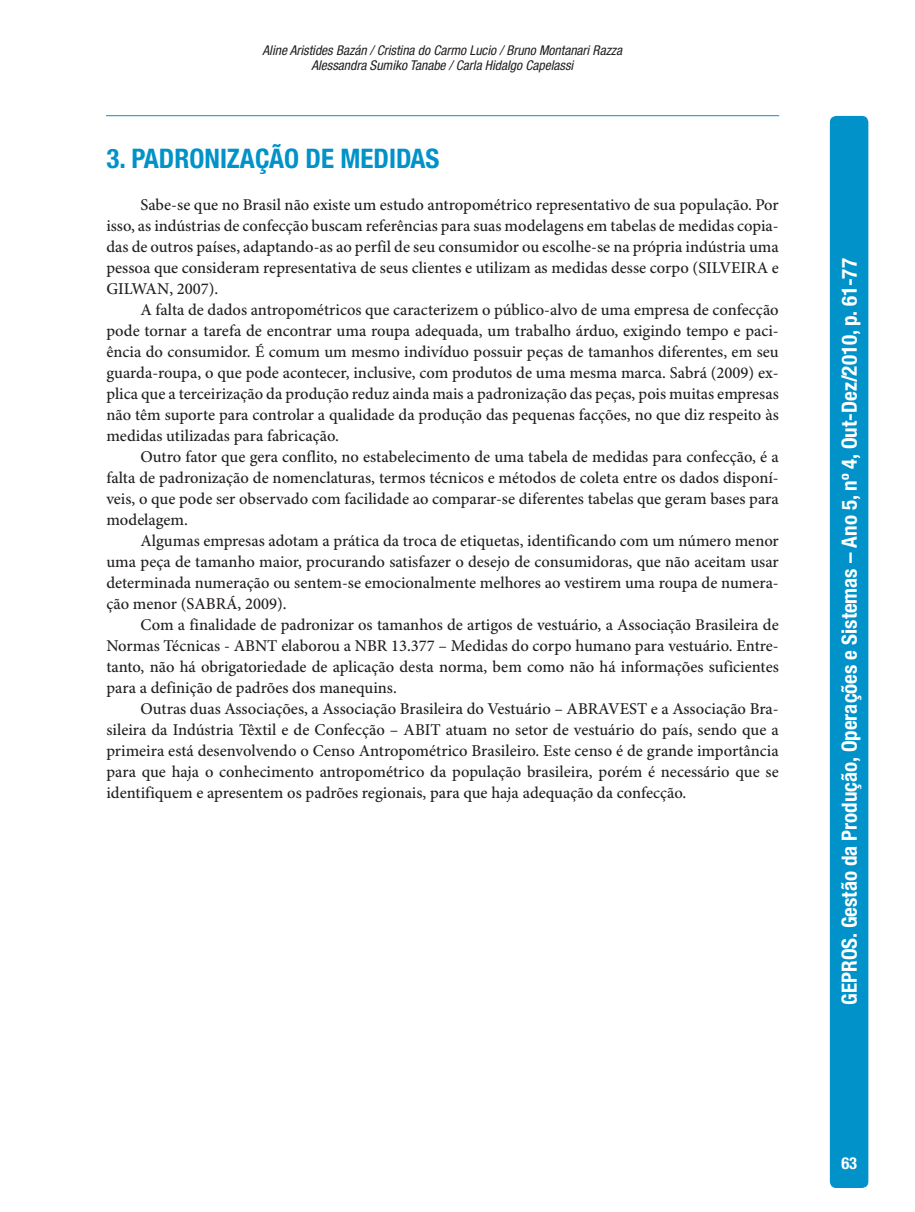
<style>
.page{position:relative;width:915px;height:1212px;background:#fff}
.page>*{position:absolute;margin:0;border:0;box-sizing:border-box;transform-origin:0 0}
.t1{font:700 condensed 27px "Helvetica Neue LT Std";color:#0092c8}
.t2{font:700 condensed 21px "Helvetica Neue LT Std";color:#fff}
.t3{font:500 16.5px/21px "Minion Pro";color:#231f20;text-align:justify}
.t4{font:700 condensed 16.5px "Helvetica Neue LT Std";color:#fff}
.t5{font:italic condensed 13.5px/15px "Helvetica Neue LT Std";color:#231f20;text-align:center}
</style>
<div class="page">
<hr style="left:106px;top:115px;width:672px;height:1px;background:#0092c8">
<div style="left:829px;top:116px;width:39px;height:1072px;background:#0092c8"></div>
<p class="t5" style="left:262px;top:43px;width:361px">Aline Aristides Bazán / Cristina do Carmo Lucio / Bruno Montanari Razza<br>Alessandra Sumiko Tanabe / Carla Hidalgo Capelassi</p>
<h1 class="t1" style="left:106px;top:142px;width:334px">3. PADRONIZAÇÃO DE MEDIDAS</h1>
<p class="t3" style="left:106px;top:195px;width:673px;text-indent:34px">Sabe-se que no Brasil não existe um estudo antropométrico representativo de sua população. Por isso, as indústrias de confecção buscam referências para suas modelagens em tabelas de medidas copia&shy;das de outros países, adaptando-as ao perfil de seu consumidor ou escolhe-se na própria indústria uma pessoa que consideram representativa de seus clientes e utilizam as medidas desse corpo (SILVEIRA e GILWAN, 2007).</p>
<p class="t3" style="left:106px;top:300px;width:673px;text-indent:34px">A falta de dados antropométricos que caracterizem o público-alvo de uma empresa de confecção pode tornar a tarefa de encontrar uma roupa adequada, um trabalho árduo, exigindo tempo e paci&shy;ência do consumidor. É comum um mesmo indivíduo possuir peças de tamanhos diferentes, em seu guarda-roupa, o que pode acontecer, inclusive, com produtos de uma mesma marca. Sabrá (2009) ex&shy;plica que a terceirização da produção reduz ainda mais a padronização das peças, pois muitas empresas não têm suporte para controlar a qualidade da produção das pequenas facções, no que diz respeito às medidas utilizadas para fabricação.</p>
<p class="t3" style="left:106px;top:447px;width:673px;text-indent:34px">Outro fator que gera conflito, no estabelecimento de uma tabela de medidas para confecção, é a falta de padronização de nomenclaturas, termos técnicos e métodos de coleta entre os dados disponí&shy;veis, o que pode ser observado com facilidade ao comparar-se diferentes tabelas que geram bases para modelagem.</p>
<p class="t3" style="left:106px;top:531px;width:673px;text-indent:34px">Algumas empresas adotam a prática da troca de etiquetas, identificando com um número menor uma peça de tamanho maior, procurando satisfazer o desejo de consumidoras, que não aceitam usar determinada numeração ou sentem-se emocionalmente melhores ao vestirem uma roupa de numera&shy;ção menor (SABRÁ, 2009).</p>
<p class="t3" style="left:106px;top:615px;width:673px;text-indent:34px">Com a finalidade de padronizar os tamanhos de artigos de vestuário, a Associação Brasileira de Normas Técnicas - ABNT elaborou a NBR 13.377 – Medidas do corpo humano para vestuário. Entre&shy;tanto, não há obrigatoriedade de aplicação desta norma, bem como não há informações suficientes para a definição de padrões dos manequins.</p>
<p class="t3" style="left:106px;top:699px;width:673px;text-indent:34px">Outras duas Associações, a Associação Brasileira do Vestuário – ABRAVEST e a Associação Bra&shy;sileira da Indústria Têxtil e de Confecção – ABIT atuam no setor de vestuário do país, sendo que a primeira está desenvolvendo o Censo Antropométrico Brasileiro. Este censo é de grande importância para que haja o conhecimento antropométrico da população brasileira, porém é necessário que se identifiquem e apresentem os padrões regionais, para que haja adequação da confecção.</p>
<p class="t2" style="left:836px;top:1004px;width:748px;rotate:-90deg">GEPROS. Gestão da Produção, Operações e Sistemas – Ano 5, nº 4, Out-Dez/2010, p. 61-77</p>
<p class="t4" style="left:841px;top:1153px;width:17px">63</p>
</div>
